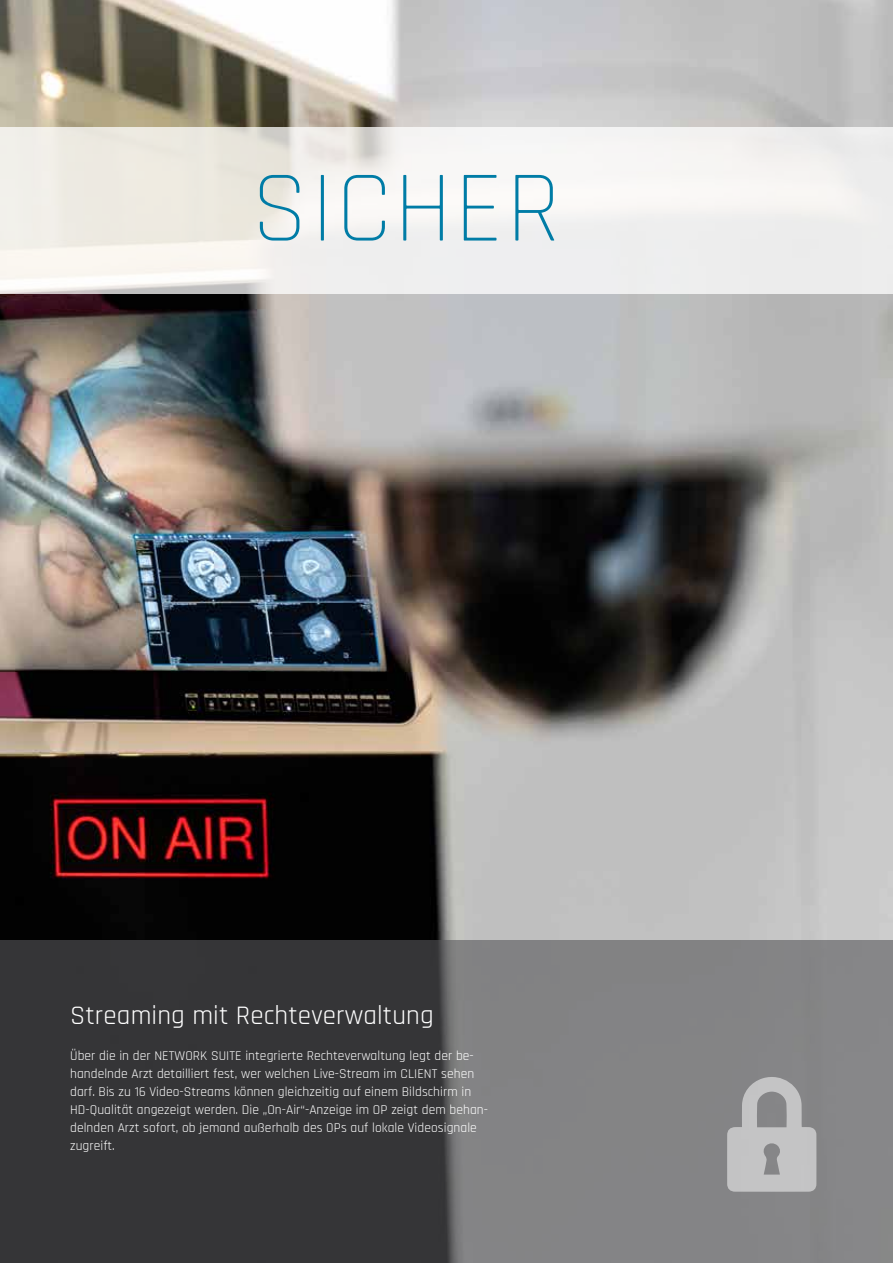
<style>
.page{position:relative;width:893px;height:1263px;background:#fff}
.page>*{position:absolute;margin:0;border:0;box-sizing:border-box;transform-origin:0 0}
.t1{font:300 102px "Rajdhani";letter-spacing:.025em;color:#007ca6}
.t2{font:27px "Rajdhani";letter-spacing:.005em;color:#fff}
.t3{font:13.5px/18px "Rajdhani";letter-spacing:.005em;color:#fff}
</style>
<div class="page">
<img style="left:0;top:0;width:893px;height:940px">
<svg style="left:0;top:128px;width:893px;height:166px;fill:#efefee"></svg>
<svg style="left:0;top:940px;width:893px;height:323px;background:#5a5a5c"></svg>
<svg style="left:727px;top:1075px;width:89px;height:117px;background:#aeaeb0"></svg>
<h1 class="t1" style="left:251px;top:151px;width:311px">SICHER</h1>
<h2 class="t2" style="left:70px;top:1000px;width:365px">Streaming mit Rechteverwaltung</h2>
<p class="t3" style="left:70px;top:1047px;width:419px">Über die in der NETWORK SUITE integrierte Rechteverwaltung legt der be&shy;handelnde Arzt detailliert fest, wer welchen Live-Stream im CLIENT sehen darf. Bis zu 16 Video-Streams können gleichzeitig auf einem Bildschirm in HD-Qualität angezeigt werden. Die „On-Air“-Anzeige im OP zeigt dem behan&shy;delnden Arzt sofort, ob jemand außerhalb des OPs auf lokale Videosignale zugreift.</p>
</div>
